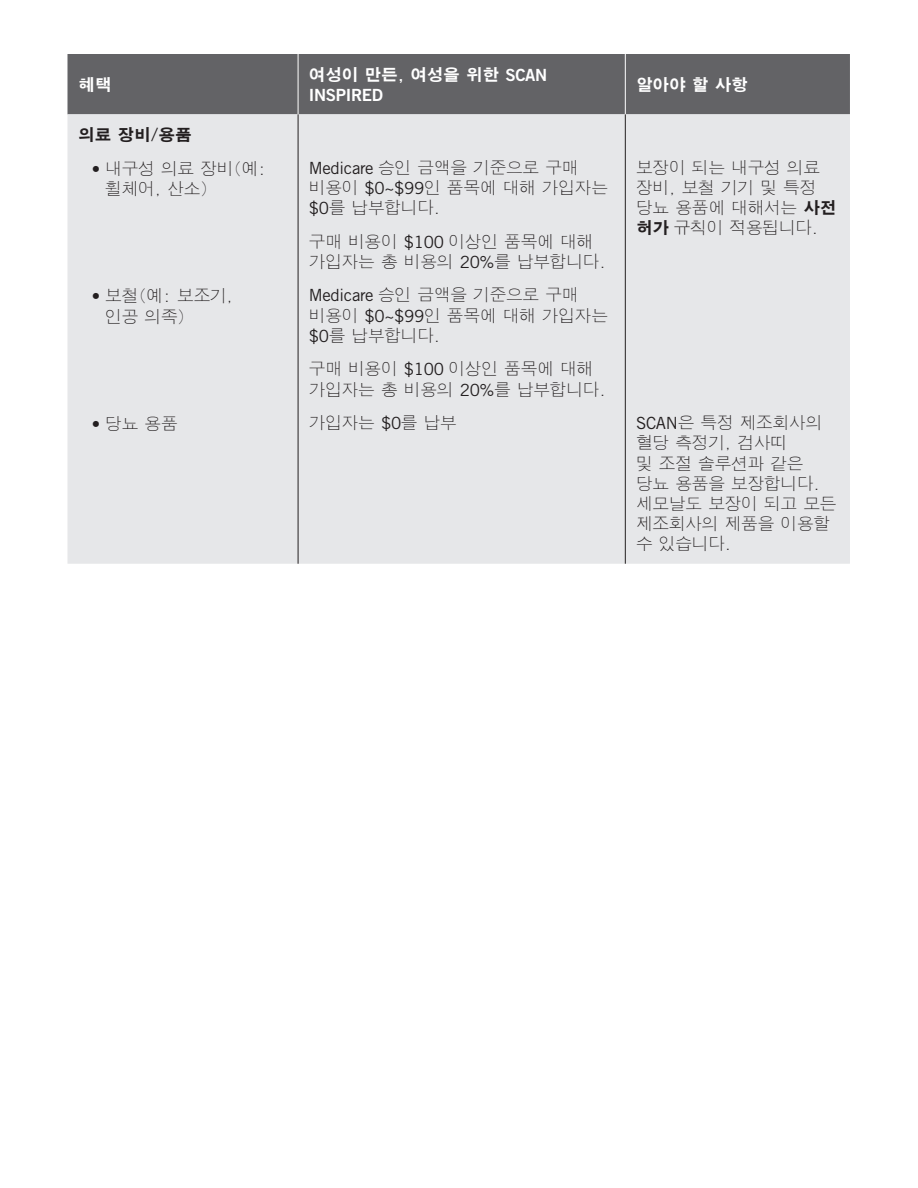
<style>
.page{position:relative;width:918px;height:1188px;background:#fff}
.page>*{position:absolute;margin:0;border:0;box-sizing:border-box;transform-origin:0 0}
.BODY{font:300 16.8px/20.1px "SM Gothic Std";letter-spacing:-.02em;color:#231f20}
.t1{font:16.8px/20.1px "Trade Gothic LT Std Bd 2";letter-spacing:-.02em;color:#fff}
.t2{font:700 16.8px "SM Gothic Std";letter-spacing:-.02em;color:#fff}
.BODY-2{font:700 16.8px "SM Gothic Std";color:#231f20}
.s1{font-family:"SM Gothic Std";font-weight:700}
.s2{font-family:"Trade Gothic LT Std";font-weight:400}
.s3{font-weight:700}
</style>
<div class="page">
<div style="left:68px;top:54px;width:782px;height:60px;background:#636366"></div>
<div style="left:68px;top:114px;width:782px;height:450px;background:#e6e7e9"></div>
<hr style="left:298px;top:54px;width:1px;height:60px;background:#fff">
<hr style="left:625px;top:54px;width:1px;height:60px;background:#fff">
<hr style="left:298px;top:114px;width:1px;height:450px;background:#231f20">
<hr style="left:625px;top:114px;width:1px;height:450px;background:#231f20">
<p class="t2" style="left:78px;top:76px;width:35px">혜택</p>
<p class="t1" style="left:309px;top:64px;width:240px"><span class="s1">여성이 만든, 여성을 위한</span> SCAN<br>INSPIRED</p>
<p class="t2" style="left:636px;top:76px;width:113px">알아야 할 사항</p>
<p class="BODY-2" style="left:78px;top:126px;width:115px">의료 장비/용품</p>
<p class="BODY" style="left:105px;top:160px;width:162px;text-indent:-13px"><span class="s2">•</span> 내구성 의료 장비(예: 휠체어, 산소)</p>
<p class="BODY" style="left:309px;top:159px;width:301px"><span class="s2">Medicare</span> 승인 금액을 기준으로 구매 비용이 <span class="s2">$0~$99</span>인 품목에 대해 가입자는 <span class="s2">$0</span>를 납부합니다.</p>
<p class="BODY" style="left:309px;top:233px;width:299px">구매 비용이 <span class="s2">$100</span> 이상인 품목에 대해 가입자는 총 비용의 <span class="s2">20%</span>를 납부합니다.</p>
<p class="BODY" style="left:309px;top:286px;width:301px"><span class="s2">Medicare</span> 승인 금액을 기준으로 구매 비용이 <span class="s2">$0~$99</span>인 품목에 대해 가입자는 <span class="s2">$0</span>를 납부합니다.</p>
<p class="BODY" style="left:309px;top:360px;width:299px">구매 비용이 <span class="s2">$100</span> 이상인 품목에 대해 가입자는 총 비용의 <span class="s2">20%</span>를 납부합니다.</p>
<p class="BODY" style="left:309px;top:414px;width:150px">가입자는 <span class="s2">$0</span>를 납부</p>
<p class="BODY" style="left:636px;top:159px;width:202px">보장이 되는 내구성 의료 장비, 보철 기기 및 특정 당뇨 용품에 대해서는 <span class="s3">사전 허가</span> 규칙이 적용됩니다.</p>
<p class="BODY" style="left:105px;top:287px;width:130px;text-indent:-13px"><span class="s2">•</span> 보철(예: 보조기, 인공 의족)</p>
<p class="BODY" style="left:636px;top:414px;width:202px"><span class="s2">SCAN</span>은 특정 제조회사의 혈당 측정기, 검사띠<br>및 조절 솔루션과 같은 당뇨 용품을 보장합니다. 세모날도 보장이 되고 모든 제조회사의 제품을 이용할 수 있습니다.</p>
<p class="BODY" style="left:92px;top:415px;width:88px"><span class="s2">•</span> 당뇨 용품</p>
</div>
